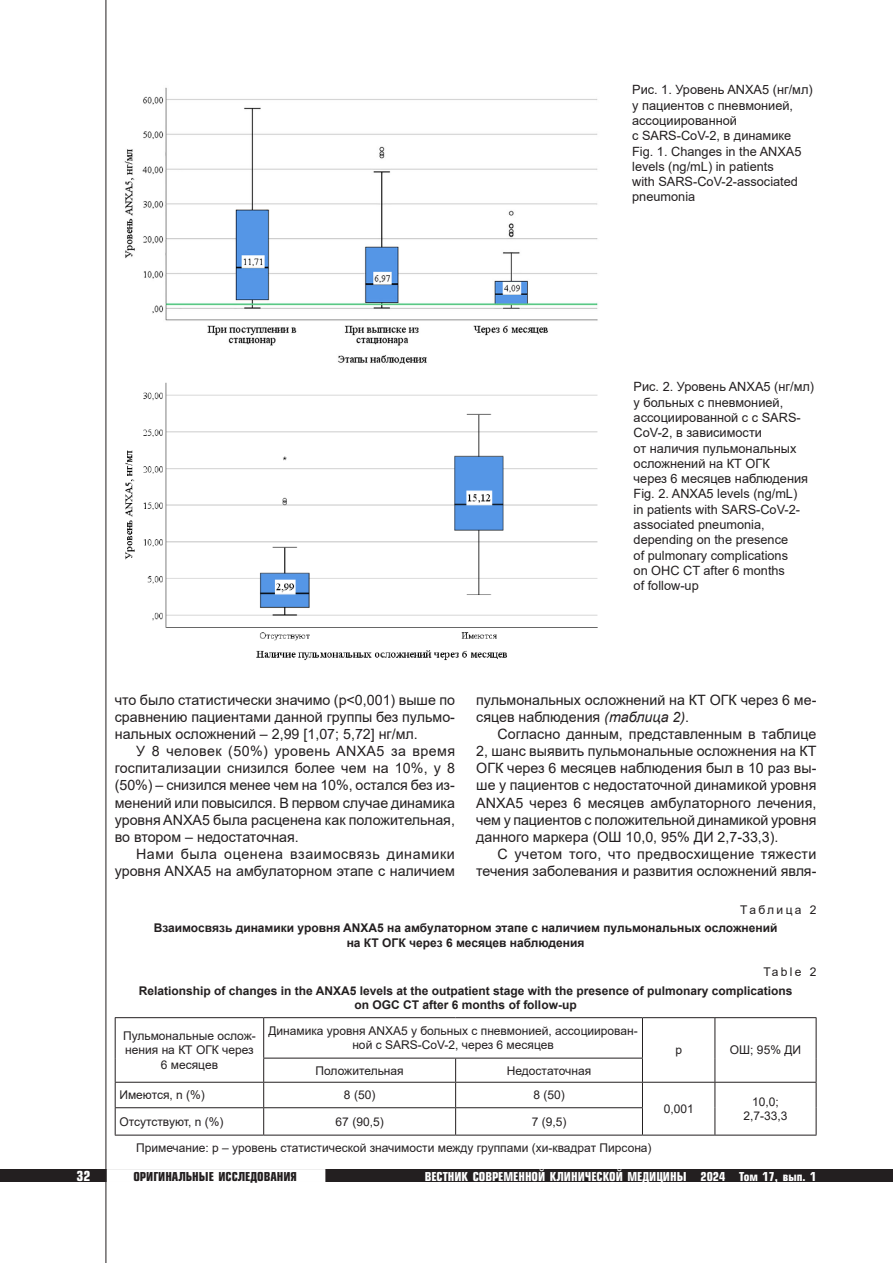
<style>
.page{position:relative;width:893px;height:1263px;background:#fff}
.page>*{position:absolute;margin:0;border:0;box-sizing:border-box;transform-origin:0 0}
.Основной_текст{font:14.25px/17.1px "Arial";color:#231f20;text-align:justify}
.t1{font:700 13.5px "Europe Cond";color:#fff}
.Рисунок-подпись{font:12.75px/15.3px "Arial";color:#231f20}
.Таблица-название{font:700 12px/14.4px "Arial";color:#231f20;text-align:center}
.Таблица-прографка{font:12px/14.4px "Arial";color:#231f20}
.Таблица-примечание{font:12px "Arial";color:#231f20}
.t2{font:700 12px "Europe Cond";color:#fff}
.t3{font:700 12px "Europe Cond";color:#231f20}
.Таблица{font:12px "Arial";letter-spacing:.2em;color:#231f20}
.s1{font-style:italic}
</style>
<div class="page">
<div style="left:0;top:1169px;width:893px;height:13px;background:#231f20"></div>
<div style="left:107px;top:1169px;width:218px;height:13px;background:#fff;border:2px solid #fff"></div>
<hr style="left:106px;top:0;width:1px;height:1263px;background:#231f20">
<img style="left:124px;top:87px;width:474px;height:277px">
<img style="left:125px;top:382px;width:473px;height:279px">
<hr style="left:115px;top:1017px;width:149px;height:1px;background:#231f20">
<hr style="left:115px;top:1018px;width:1px;height:40px;background:#231f20">
<hr style="left:264px;top:1017px;width:192px;height:1px;background:#231f20">
<hr style="left:263px;top:1018px;width:1px;height:40px;background:#231f20">
<hr style="left:456px;top:1017px;width:186px;height:1px;background:#231f20">
<hr style="left:642px;top:1017px;width:73px;height:1px;background:#231f20">
<hr style="left:642px;top:1018px;width:1px;height:40px;background:#231f20">
<hr style="left:715px;top:1017px;width:101px;height:1px;background:#231f20">
<hr style="left:715px;top:1018px;width:1px;height:40px;background:#231f20">
<hr style="left:816px;top:1018px;width:1px;height:40px;background:#231f20">
<hr style="left:263px;top:1058px;width:193px;height:1px;background:#231f20">
<hr style="left:456px;top:1058px;width:187px;height:1px;background:#231f20">
<hr style="left:115px;top:1082px;width:149px;height:1px;background:#231f20">
<hr style="left:264px;top:1082px;width:192px;height:1px;background:#231f20">
<hr style="left:456px;top:1082px;width:186px;height:1px;background:#231f20">
<hr style="left:642px;top:1082px;width:73px;height:1px;background:#231f20">
<hr style="left:715px;top:1082px;width:101px;height:1px;background:#231f20">
<hr style="left:115px;top:1107px;width:149px;height:1px;background:#231f20">
<svg style="left:115px;top:1058px;width:1px;height:77px"></svg>
<hr style="left:264px;top:1107px;width:192px;height:1px;background:#231f20">
<svg style="left:263px;top:1058px;width:1px;height:77px"></svg>
<hr style="left:456px;top:1107px;width:187px;height:1px;background:#231f20">
<svg style="left:455px;top:1058px;width:1px;height:77px"></svg>
<svg style="left:642px;top:1058px;width:1px;height:77px"></svg>
<svg style="left:715px;top:1058px;width:1px;height:77px"></svg>
<svg style="left:816px;top:1058px;width:1px;height:77px"></svg>
<hr style="left:115px;top:1135px;width:149px;height:1px;background:#231f20">
<hr style="left:264px;top:1135px;width:192px;height:1px;background:#231f20">
<hr style="left:456px;top:1135px;width:186px;height:1px;background:#231f20">
<hr style="left:642px;top:1135px;width:73px;height:1px;background:#231f20">
<hr style="left:715px;top:1135px;width:101px;height:1px;background:#231f20">
<p class="Рисунок-подпись" style="left:632px;top:82px;width:182px">Рис. 1. Уровень ANXA5 (нг/мл) у пациентов с пневмонией, ассоциированной<br>с SARS-CoV-2, в динамике</p>
<p class="Рисунок-подпись" style="left:632px;top:143px;width:171px">Fig. 1. Changes in the ANXA5 levels (ng/mL) in patients<br>with SARS-CoV-2-associated pneumonia</p>
<p class="Рисунок-подпись" style="left:634px;top:379px;width:182px">Рис. 2. Уровень ANXA5 (нг/мл) у больных с пневмонией, ассоциированной с с SARS-<br>CoV-2, в зависимости<br>от наличия пульмональных осложнений на КТ ОГК<br>через 6 месяцев наблюдения</p>
<p class="Рисунок-подпись" style="left:634px;top:486px;width:168px">Fig. 2. ANXA5 levels (ng/mL) in patients with SARS-CoV-2- associated pneumonia, depending on the presence of pulmonary complications on OHC CT after 6 months<br>of follow-up</p>
<p class="Основной_текст" style="left:115px;top:691px;width:342px">что было статистически значимо (р&lt;0,001) выше по сравнению пациентами данной группы без пульмо&shy;нальных осложнений – 2,99 [1,07; 5,72] нг/мл.</p>
<p class="Основной_текст" style="left:115px;top:743px;width:342px;text-indent:21px">У 8 человек (50%) уровень ANXA5 за время госпитализации снизился более чем на 10%, у 8 (50%) – снизился менее чем на 10%, остался без из&shy;менений или повысился. В первом случае динамика уровня ANXA5 была расценена как положительная, во втором – недостаточная.</p>
<p class="Основной_текст" style="left:115px;top:845px;width:342px;text-align:right">Нами была оценена взаимосвязь динамики уровня ANXA5 на амбулаторном этапе с наличием</p>
<p class="Основной_текст" style="left:476px;top:691px;width:342px">пульмональных осложнений на КТ ОГК через 6 ме&shy;сяцев наблюдения <span class="s1">(таблица 2)</span>.</p>
<p class="Основной_текст" style="left:476px;top:725px;width:342px;text-indent:21px">Согласно данным, представленным в таблице 2, шанс выявить пульмональные осложнения на КТ ОГК через 6 месяцев наблюдения был в 10 раз вы&shy;ше у пациентов с недостаточной динамикой уровня ANXA5 через 6 месяцев амбулаторного лечения, чем у пациентов с положительной динамикой уровня данного маркера (ОШ 10,0, 95% ДИ 2,7-33,3).</p>
<p class="Основной_текст" style="left:476px;top:845px;width:342px;text-align:right">С учетом того, что предвосхищение тяжести течения заболевания и развития осложнений явля-</p>
<p class="Таблица" style="left:740px;top:901px;width:78px">Таблица 2</p>
<p class="Таблица-название" style="left:154px;top:921px;width:625px">Взаимосвязь динамики уровня ANXA5 на амбулаторном этапе с наличием пульмональных осложнений на КТ ОГК через 6 месяцев наблюдения</p>
<p class="Таблица" style="left:763px;top:964px;width:55px">Table 2</p>
<p class="Таблица-название" style="left:139px;top:983px;width:655px">Relationship of changes in the ANXA5 levels at the outpatient stage with the presence of pulmonary complications on OGC CT after 6 months of follow-up</p>
<p class="Таблица-прографка" style="left:123px;top:1028px;width:134px">Пульмональные ослож&shy;нения на КТ ОГК через</p>
<p class="Таблица-прографка" style="left:161px;top:1057px;width:59px">6 месяцев</p>
<p class="Таблица-прографка" style="left:268px;top:1023px;width:371px;text-align:center">Динамика уровня ANXA5 у больных с пневмонией, ассоциирован&shy;ной с SARS-CoV-2, через 6 месяцев</p>
<p class="Таблица-прографка" style="left:675px;top:1043px;width:8px">p</p>
<p class="Таблица-прографка" style="left:730px;top:1043px;width:73px">ОШ; 95% ДИ</p>
<p class="Таблица-прографка" style="left:316px;top:1063px;width:90px">Положительная</p>
<p class="Таблица-прографка" style="left:507px;top:1063px;width:86px">Недостаточная</p>
<p class="Таблица-прографка" style="left:119px;top:1088px;width:87px">Имеются, n (%)</p>
<p class="Таблица-прографка" style="left:344px;top:1088px;width:33px">8 (50)</p>
<p class="Таблица-прографка" style="left:533px;top:1088px;width:33px">8 (50)</p>
<p class="Таблица-прографка" style="left:119px;top:1114px;width:105px">Отсутствуют, n (%)</p>
<p class="Таблица-прографка" style="left:336px;top:1114px;width:50px">67 (90,5)</p>
<p class="Таблица-прографка" style="left:532px;top:1114px;width:36px">7 (9,5)</p>
<p class="Таблица-примечание" style="left:136px;top:1140px;width:517px">Примечание: p – уровень статистической значимости между группами (хи-квадрат Пирсона)</p>
<p class="Таблица-прографка" style="left:664px;top:1101px;width:32px">0,001</p>
<p class="Таблица-прографка" style="left:752px;top:1094px;width:28px">10,0;</p>
<p class="Таблица-прографка" style="left:743px;top:1109px;width:46px">2,7-33,3</p>
<p class="t1" style="left:76px;top:1167px;width:15px">32</p>
<p class="t3" style="left:133px;top:1168px;width:165px">ОРИГИНАЛЬНЫЕ ИССЛЕДОВАНИЯ</p>
<p class="t2" style="left:425px;top:1168px;width:393px">ВЕСТНИК СОВРЕМЕННОЙ КЛИНИЧЕСКОЙ МЕДИЦИНЫ 2024 Том 17, вып. 1</p>
</div>
